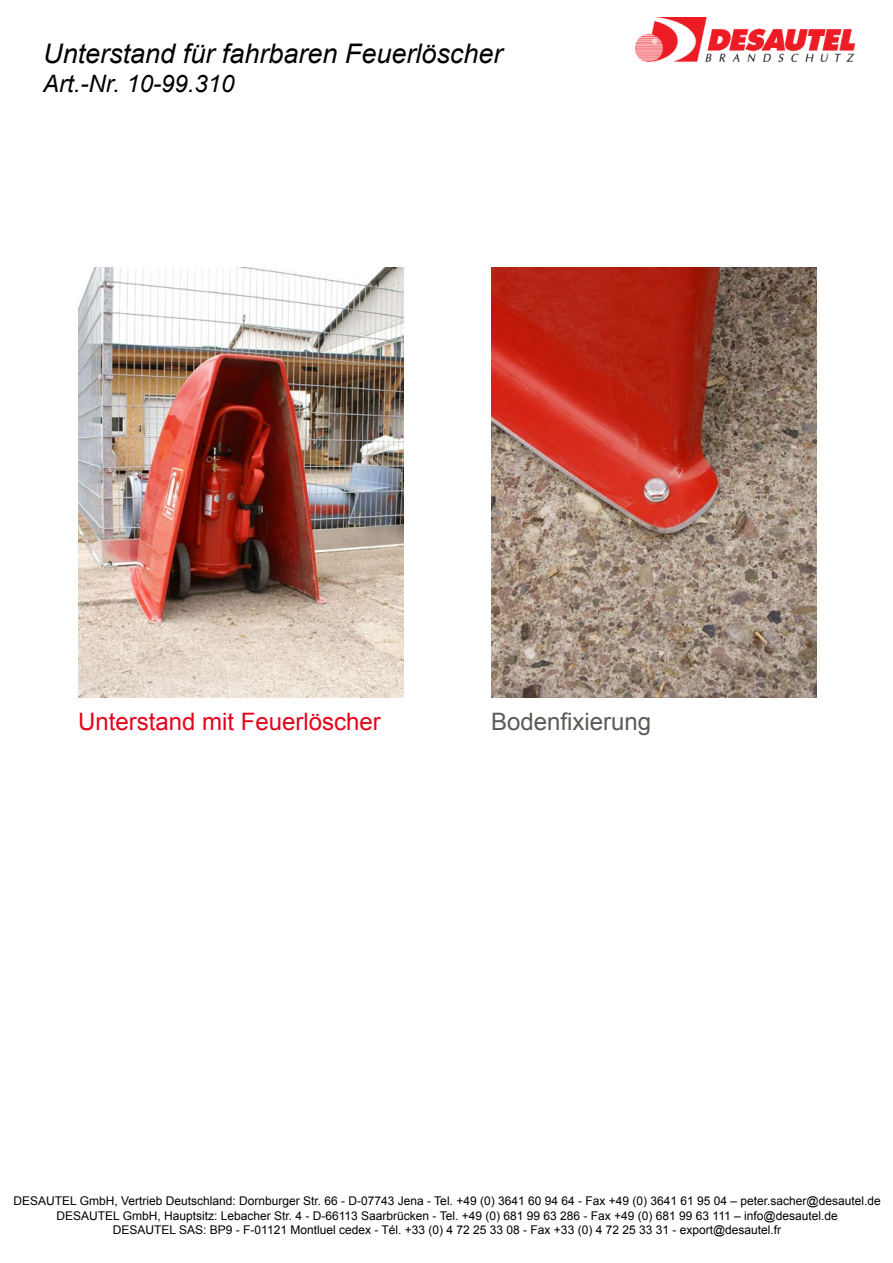
<style>
.page{position:relative;width:893px;height:1263px;background:#fff}
.page>*{position:absolute;margin:0;border:0;box-sizing:border-box;transform-origin:0 0}
.t1{font:italic 27px "Arial";color:#000}
.t2{font:24px "Arial";color:#e3041b}
.t3{font:italic 24px "Arial";color:#000}
.t4{font:24px "Arial";color:#5b5a55}
.t5{font:12px "Arial";color:#000}
</style>
<div class="page">
<img style="left:636px;top:17px;width:218px;height:45px">
<img style="left:491px;top:268px;width:325px;height:429px">
<img style="left:78px;top:268px;width:325px;height:429px">
<p class="t1" style="left:43px;top:36px;width:461px">Unterstand für fahrbaren Feuerlöscher</p>
<p class="t3" style="left:43px;top:68px;width:193px">Art.-Nr. 10-99.310</p>
<p class="t2" style="left:78px;top:705px;width:304px">Unterstand mit Feuerlöscher</p>
<p class="t4" style="left:491px;top:705px;width:162px">Bodenfixierung</p>
<p class="t5" style="left:13px;top:1193px;width:869px">DESAUTEL GmbH, Vertrieb Deutschland: Dornburger Str. 66 - D-07743 Jena - Tel. +49 (0) 3641 60 94 64 - Fax +49 (0) 3641 61 95 04 – peter.sacher@desautel.de</p>
<p class="t5" style="left:56px;top:1207px;width:783px">DESAUTEL GmbH, Hauptsitz: Lebacher Str. 4 - D-66113 Saarbrücken - Tel. +49 (0) 681 99 63 286 - Fax +49 (0) 681 99 63 111 – info@desautel.de</p>
<p class="t5" style="left:113px;top:1221px;width:670px">DESAUTEL SAS: BP9 - F-01121 Montluel cedex - Tél. +33 (0) 4 72 25 33 08 - Fax +33 (0) 4 72 25 33 31 - export@desautel.fr</p>
</div>
